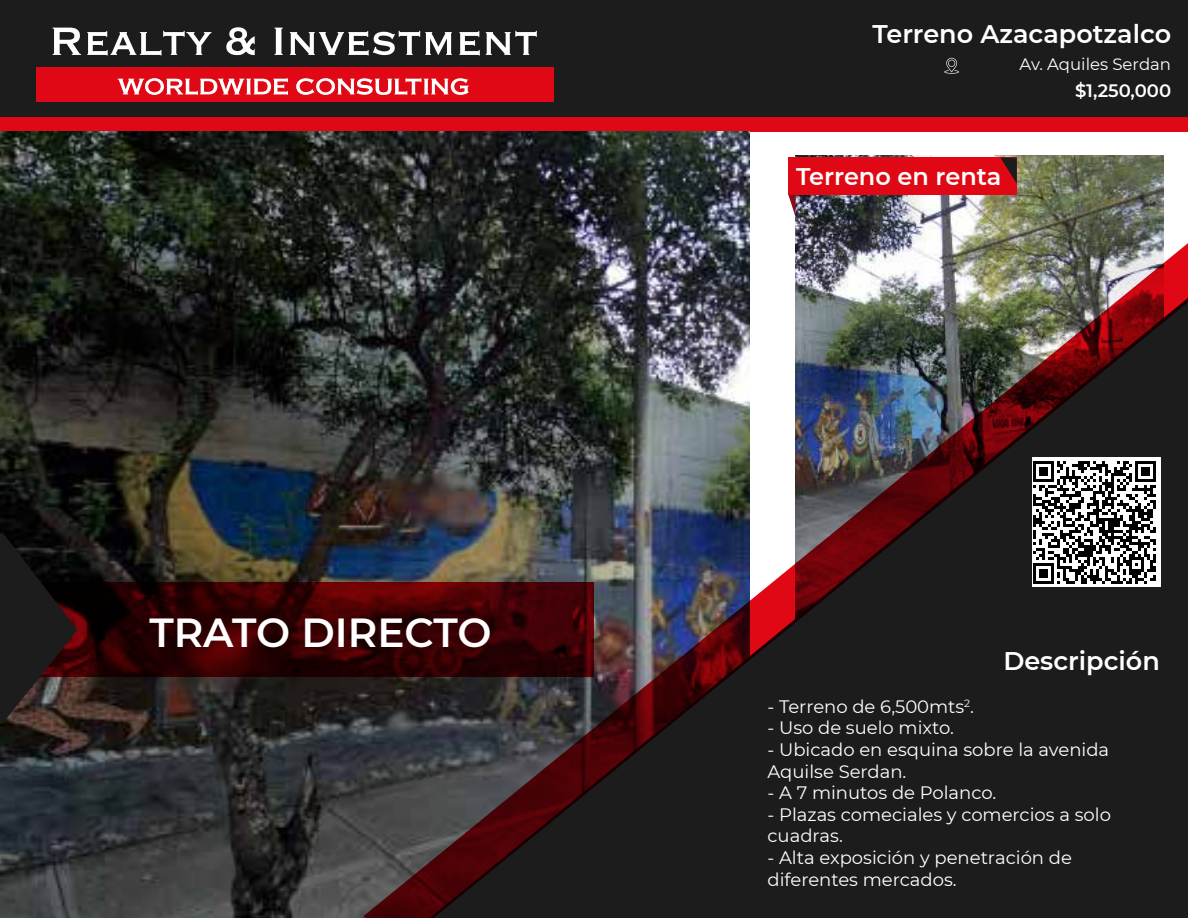
<style>
.page{position:relative;width:1188px;height:918px;background:#fff}
.page>*{position:absolute;margin:0;border:0;box-sizing:border-box;transform-origin:0 0}
.t1{font:600 40.5px "Montserrat";color:#fff}
.t2{font:600 25.5px "Montserrat";color:#fff}
.t3{font:600 24px "Montserrat";color:#fff}
.t4{font:18px/21.6px "Montserrat";color:#fff}
.t5{font:600 18px "Montserrat";color:#fff}
.t6{font:16.5px "Montserrat";color:#fff}
</style>
<div class="page">
<div style="left:0;top:0;width:1188px;height:117px;background:#1c1c1c"></div>
<div style="left:0;top:117px;width:1188px;height:14px;background:#e00814"></div>
<div style="left:36px;top:67px;width:518px;height:35px;background:#e00814"></div>
<svg style="left:118px;top:78px;width:170px;height:17px"></svg>
<svg style="left:296px;top:78px;width:173px;height:17px"></svg>
<svg style="left:53px;top:28px;width:28px;height:27px"></svg>
<svg style="left:87px;top:31px;width:124px;height:25px"></svg>
<svg style="left:226px;top:27px;width:29px;height:28px"></svg>
<svg style="left:275px;top:28px;width:8px;height:27px"></svg>
<svg style="left:290px;top:31px;width:162px;height:25px"></svg>
<svg style="left:459px;top:31px;width:21px;height:25px"></svg>
<svg style="left:486px;top:31px;width:51px;height:24px"></svg>
<img style="left:0;top:131px;width:750px;height:787px">
<img style="left:796px;top:156px;width:367px;height:64px">
<img style="left:364px;top:220px;width:824px;height:698px">
<div style="left:788px;top:158px;width:229px;height:37px;background:#e00814"></div>
<svg style="left:1000px;top:158px;width:17px;height:26px"></svg>
<svg style="left:788px;top:195px;width:7px;height:20px"></svg>
<svg style="left:78px;top:583px;width:516px;height:94px;background:#330103"></svg>
<svg style="left:0;top:533px;width:78px;height:190px;background:#231b1a"></svg>
<svg style="left:944px;top:58px;width:15px;height:16px"></svg>
<div style="left:1032px;top:457px;width:129px;height:129px;background:#fff"></div>
<svg style="left:1033px;top:461px;width:123px;height:123px"></svg>
<h1 class="t1" style="left:149px;top:604px;width:344px">TRATO DIRECTO</h1>
<h2 class="t2" style="left:873px;top:16px;width:300px">Terreno Azacapotzalco</h2>
<p class="t6" style="left:1020px;top:53px;width:153px">Av. Aquiles Serdan</p>
<p class="t5" style="left:1075px;top:78px;width:97px">$1,250,000</p>
<h3 class="t3" style="left:796px;top:159px;width:207px">Terreno en renta</h3>
<h2 class="t2" style="left:1003px;top:643px;width:158px">Descripción</h2>
<p class="t4" style="left:768px;top:695px;width:208px">- Terreno de 6,500mts<sup>2</sup>.</p>
<p class="t4" style="left:768px;top:717px;width:188px">- Uso de suelo mixto.</p>
<p class="t4" style="left:768px;top:738px;width:343px">- Ubicado en esquina sobre la avenida<br>Aquilse Serdan.</p>
<p class="t4" style="left:768px;top:781px;width:230px">- A 7 minutos de Polanco.</p>
<p class="t4" style="left:768px;top:803px;width:345px">- Plazas comeciales y comercios a solo cuadras.</p>
<p class="t4" style="left:768px;top:846px;width:306px">- Alta exposición y penetración de diferentes mercados.</p>
</div>
